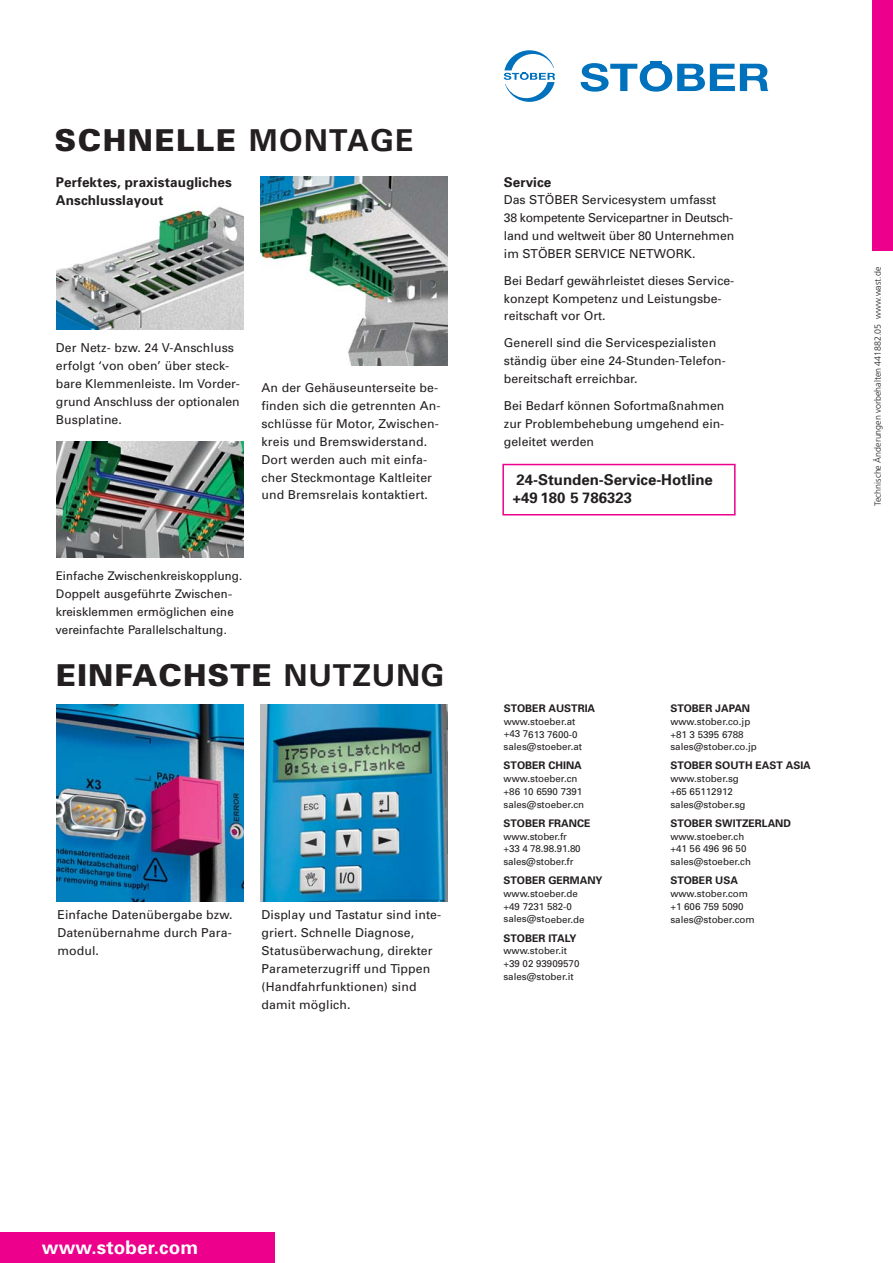
<style>
.page{position:relative;width:893px;height:1263px;background:#fff}
.page>*{position:absolute;margin:0;border:0;box-sizing:border-box;transform-origin:0 0}
.t1{font:900 30.15px "Univers";letter-spacing:.035em;color:#231f20}
.t2{font:700 18.75px "Univers";letter-spacing:.01em;color:#fff}
.t3{font:700 15px/17.9px "Univers";color:#231f20}
.t4{font:700 13.5px/17.9px "Univers";letter-spacing:.01em;color:#231f20}
.t5{font:12.3px/17.9px "Univers";letter-spacing:.01em;color:#231f20}
.t6{font:12.3px/17.9px "Univers";letter-spacing:-.01em;color:#231f20}
.t7{font:12.3px/17.9px "Univers BQ";letter-spacing:.01em;color:#231f20}
.t8{font:700 10.5px "Univers";color:#231f20}
.t9{font:9.75px/12.8px "Univers";color:#231f20}
.t10{font:300 8.85px "Frutiger";color:#231f20}
.s1{font-weight:700}
</style>
<div class="page">
<svg style="left:581px;top:63px;width:187px;height:29px"></svg>
<div style="left:650px;top:61px;width:12px;height:5px;background:#0071bc"></div>
<svg style="left:504px;top:50px;width:51px;height:52px"></svg>
<img style="left:56px;top:205px;width:187px;height:125px">
<div style="left:872px;top:0;width:21px;height:251px;background:#ec008c"></div>
<div style="left:0;top:1232px;width:274px;height:31px;background:#ec008c"></div>
<img style="left:260px;top:177px;width:187px;height:188px">
<img style="left:56px;top:442px;width:187px;height:115px">
<img style="left:56px;top:705px;width:187px;height:196px">
<img style="left:260px;top:705px;width:187px;height:196px">
<div style="left:502px;top:464px;width:234px;height:51px;border:2px solid #ec008c"></div>
<h1 class="t1" style="left:54px;top:129px;width:361px">SCHNELLE <span class="s1">MONTAGE</span></h1>
<p class="t4" style="left:56px;top:175px;width:177px">Perfektes, praxistaugliches<br>Anschlusslayout</p>
<p class="t5" style="left:56px;top:340px;width:186px">Der Netz- bzw. 24 V-Anschluss erfolgt ‘von oben’ über steck&shy;bare Klemmenleiste. Im Vorder - grund Anschluss der optionalen<br>Busplatine.</p>
<p class="t5" style="left:262px;top:380px;width:180px">An der Gehäuseunterseite be - finden sich die getrennten An - schlüsse für Motor, Zwischen&shy;kreis und Bremswiderstand.<br>Dort werden auch mit einfa&shy;cher Steckmontage Kaltleiter und Bremsrelais kontaktiert.</p>
<p class="t7" style="left:56px;top:568px;width:188px">Einfache Zwischen kreis kop plung.<br>Doppelt ausgeführte Zwischen&shy;kreisklemmen ermöglichen eine vereinfachte Parallelschaltung.</p>
<h1 class="t1" style="left:56px;top:664px;width:390px">EINFACHSTE <span class="s1">NUTZUNG</span></h1>
<p class="t5" style="left:57px;top:907px;width:177px;text-align:justify">Einfache Datenübergabe bzw.<br>Datenübernahme durch Para&shy;modul.</p>
<p class="t5" style="left:262px;top:907px;width:181px">Display und Tastatur sind in te - griert. Schnelle Diagnose,<br>Sta tus überwachung, direkter<br>Parameterzugriff und Tippen (Hand fahr funktionen) sind damit mö glich.</p>
<p class="t4" style="left:504px;top:174px;width:49px">Service</p>
<p class="t6" style="left:504px;top:192px;width:232px">Das STÖBER Servicesystem um fasst<br>38 kompetente Service part ner in Deutsch&shy;land und weltweit über 80 Unter nehmen im STÖBER SERVICE NETWORK.</p>
<p class="t5" style="left:504px;top:273px;width:232px">Bei Bedarf gewährleistet dieses Service&shy;konzept Kom petenz und Leistungs be - reit schaft vor Ort.</p>
<p class="t5" style="left:504px;top:335px;width:223px">Generell sind die Servicespezialisten ständig über eine 24-Stunden-Telefon&shy;bereitschaft erreichbar.</p>
<p class="t5" style="left:504px;top:398px;width:222px;text-align:justify">Bei Bedarf können Sofort maß nahmen zur Problembehebung umgehend ein&shy;geleitet werden</p>
<p class="t3" style="left:512px;top:472px;width:202px">24-Stunden-Service-Hotline +49 180 5 786323</p>
<p class="t8" style="left:504px;top:704px;width:93px">STOBER AUSTRIA</p>
<p class="t9" style="left:504px;top:716px;width:80px">www.stoeber.at +43 7613 7600-0 sales@stoeber.at</p>
<p class="t8" style="left:504px;top:762px;width:80px">STOBER CHINA</p>
<p class="t9" style="left:504px;top:773px;width:82px">www.stoeber.cn +86 10 6590 7391 sales@stoeber.cn</p>
<p class="t8" style="left:504px;top:819px;width:88px">STOBER FRANCE</p>
<p class="t9" style="left:503px;top:831px;width:79px">www.stober.fr +33 4 78.98.91.80 sales@stober.fr</p>
<p class="t8" style="left:503px;top:877px;width:101px">STOBER GERMANY</p>
<p class="t9" style="left:503px;top:888px;width:83px">www.stoeber.de +49 7231 582-0 sales@stoeber.de</p>
<p class="t8" style="left:503px;top:934px;width:75px">STOBER ITALY</p>
<p class="t9" style="left:503px;top:945px;width:78px">www.stober.it +39 02 93909570 sales@stober.it</p>
<p class="t8" style="left:670px;top:704px;width:81px">STOBER JAPAN</p>
<p class="t9" style="left:670px;top:716px;width:88px">www.stober.co.jp +81 3 5395 6788 sales@stober.co.jp</p>
<p class="t8" style="left:670px;top:762px;width:142px">STOBER SOUTH EAST ASIA</p>
<p class="t9" style="left:670px;top:773px;width:77px">www.stober.sg +65 65112912 sales@stober.sg</p>
<p class="t8" style="left:670px;top:819px;width:122px">STOBER SWITZERLAND</p>
<p class="t9" style="left:670px;top:831px;width:82px">www.stoeber.ch +41 56 496 96 50 sales@stoeber.ch</p>
<p class="t8" style="left:670px;top:877px;width:69px">STOBER USA</p>
<p class="t9" style="left:670px;top:888px;width:86px">www.stober.com +1 606 759 5090 sales@stober.com</p>
<p class="t10" style="left:874px;top:505px;width:240px;rotate:-90deg">Technische Änderungen vorbehalten 441882.05 www.wast.de</p>
<h2 class="t2" style="left:42px;top:1240px;width:158px">www.stober.com</h2>
</div>
